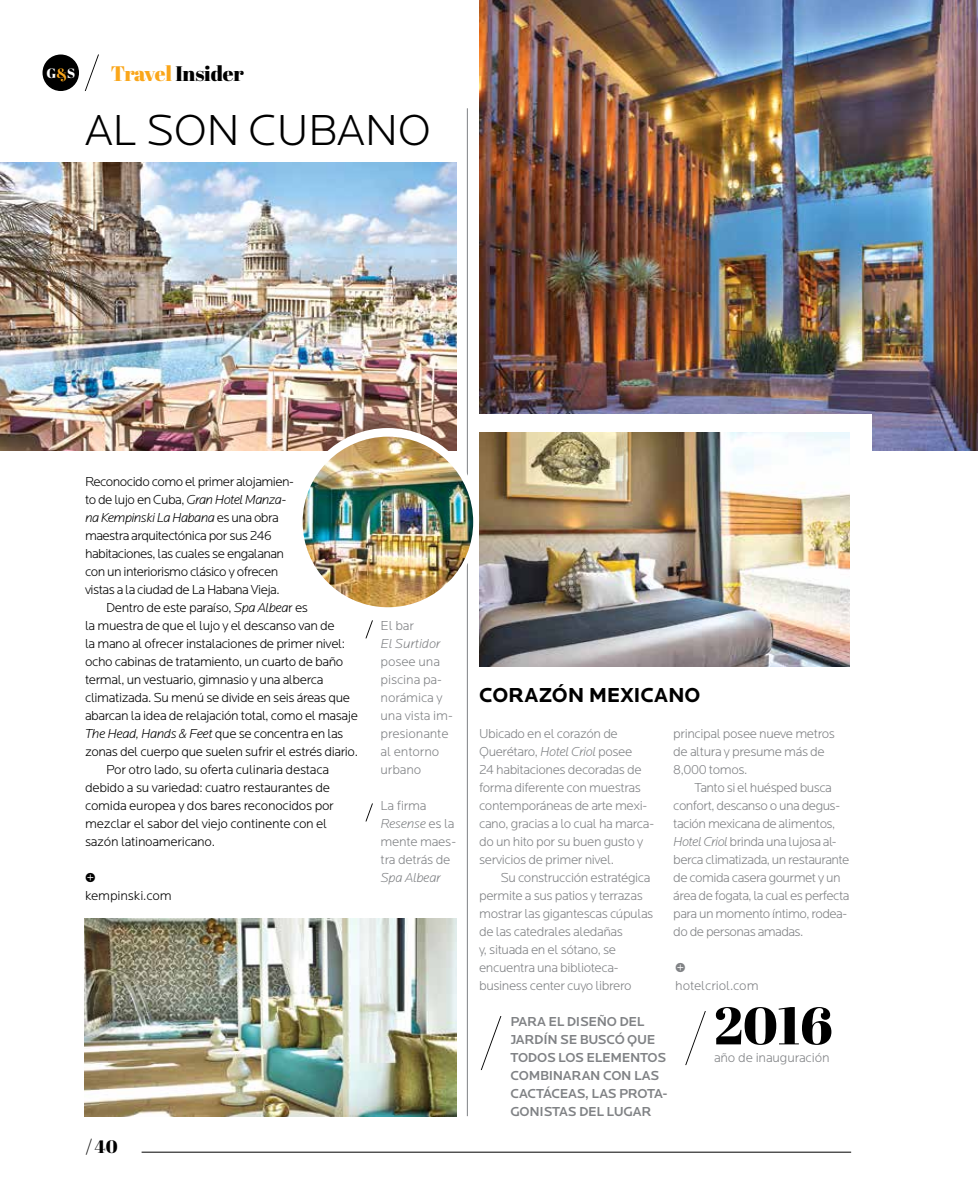
<style>
.page{position:relative;width:978px;height:1191px;background:#fff}
.page>*{position:absolute;margin:0;border:0;box-sizing:border-box;transform-origin:0 0}
.t1{font:52.5px "Abril Fatface";color:#000}
.t2{font:300 45px "Locator";letter-spacing:-.01em;color:#000}
.t3{font:700 21px "Locator";letter-spacing:-.01em;color:#000}
.t4{font:21px "Abril Fatface";letter-spacing:-.01em;color:#000}
.t5{font:18px "Abril Fatface";color:#000}
.t6{font:300 13.5px/18px "Locator";letter-spacing:-.03em;color:#000}
.t7{font:300 13.5px/18px "Locator";letter-spacing:-.03em;color:#808285}
.t8{font:500 13.5px/18px "Locator";letter-spacing:-.02em;color:#808285}
.t9{font:300 13.5px/18px "Locator";letter-spacing:-.01em;color:#808285}
.t10{font:italic 300 13.5px "Locator";letter-spacing:-.01em;color:#808285}
.t11{font:300 13.5px "Locator";letter-spacing:-.01em;color:#000}
.t12{font:13.5px "Abril Fatface";color:#fff}
.t13{font:13.5px "Klavika Arrows";color:#000}
.t14{font:13.5px "Klavika Arrows";color:#808285}
.s1{color:#faa61a}
.s2{font-style:italic}
</style>
<div class="page">
<img style="left:479px;top:0;width:499px;height:450px">
<div style="left:473px;top:414px;width:399px;height:252px;background:#fff"></div>
<hr style="left:467px;top:108px;width:1px;height:1008px;background:#808285">
<svg style="left:84px;top:54px;width:15px;height:37px"></svg>
<div style="left:43px;top:55px;width:35px;height:35px;background:#000;border-radius:50%"></div>
<div style="left:43px;top:54px;width:36px;height:37px;border:2px solid #000;border-radius:50%"></div>
<hr style="left:142px;top:1151px;width:709px;height:1px;background:#000">
<img style="left:0;top:162px;width:456px;height:288px">
<img style="left:479px;top:432px;width:371px;height:234px">
<img style="left:84px;top:918px;width:372px;height:198px">
<svg style="left:480px;top:1016px;width:22px;height:54px"></svg>
<svg style="left:685px;top:1011px;width:21px;height:54px"></svg>
<div style="left:297px;top:428px;width:182px;height:182px;background:#fff;border-radius:50%"></div>
<img style="left:303px;top:437px;width:170px;height:170px;border-radius:85px">
<svg style="left:365px;top:620px;width:8px;height:19px"></svg>
<svg style="left:365px;top:803px;width:8px;height:19px"></svg>
<p class="t12" style="left:46px;top:64px;width:30px">G<span class="s1">&amp;</span>S</p>
<h3 class="t4" style="left:111px;top:59px;width:135px"><span class="s1">Travel</span> Insider</h3>
<h2 class="t2" style="left:85px;top:106px;width:348px">AL SON CUBANO</h2>
<p class="t6" style="left:85px;top:473px;width:210px">Reconocido como el primer alojamien&shy;to de lujo en Cuba, <span class="s2">Gran Hotel Manza&shy;na Kempinski La Habana</span> es una obra maestra arquitectónica por sus 246 habitaciones, las cuales se engalanan con un interiorismo clásico y ofrecen vistas a la ciudad de La Habana Vieja.</p>
<p class="t6" style="left:106px;top:599px;width:203px">Dentro de este paraíso, <span class="s2">Spa Albea</span>r es</p>
<p class="t6" style="left:85px;top:617px;width:251px">la muestra de que el lujo y el descanso van de</p>
<p class="t6" style="left:85px;top:635px;width:262px">la mano al ofrecer instalaciones de primer nivel:</p>
<p class="t6" style="left:85px;top:653px;width:260px">ocho cabinas de tratamiento, un cuarto de baño</p>
<p class="t6" style="left:85px;top:671px;width:240px">termal, un vestuario, gimnasio y una alberca</p>
<p class="t6" style="left:85px;top:689px;width:267px">climatizada. Su menú se divide en seis áreas que</p>
<p class="t6" style="left:85px;top:707px;width:274px">abarcan la idea de relajación total, como el masaje</p>
<p class="t6" style="left:85px;top:725px;width:260px"><span class="s2">The Head, Hands &amp; Feet</span> que se concentra en las</p>
<p class="t6" style="left:85px;top:743px;width:274px">zonas del cuerpo que suelen sufrir el estrés diario.</p>
<p class="t6" style="left:106px;top:761px;width:224px">Por otro lado, su oferta culinaria destaca</p>
<p class="t6" style="left:85px;top:779px;width:246px">debido a su variedad: cuatro restaurantes de</p>
<p class="t6" style="left:85px;top:797px;width:250px">comida europea y dos bares reconocidos por</p>
<p class="t6" style="left:85px;top:815px;width:244px">mezclar el sabor del viejo continente con el</p>
<p class="t6" style="left:85px;top:833px;width:132px">sazón latinoamericano.</p>
<p class="t13" style="left:85px;top:873px;width:12px">#</p>
<p class="t11" style="left:85px;top:888px;width:88px">kempinski.com</p>
<p class="t7" style="left:381px;top:617px;width:35px">El bar</p>
<p class="t10" style="left:381px;top:636px;width:61px">El Surtidor</p>
<p class="t9" style="left:381px;top:653px;width:74px">posee una piscina pa&shy;norámica y una vista im&shy;presionante al entorno urbano</p>
<p class="t7" style="left:381px;top:797px;width:77px">La firma<br><span class="s2">Resense</span> es la mente maes&shy;tra detrás de</p>
<p class="t10" style="left:381px;top:870px;width:62px">Spa Albear</p>
<h3 class="t5" style="left:86px;top:1133px;width:34px">/ 40</h3>
<h3 class="t3" style="left:479px;top:683px;width:223px">CORAZÓN MEXICANO</h3>
<p class="t7" style="left:479px;top:725px;width:177px">Ubicado en el corazón de<br>Querétaro, <span class="s2">Hotel Criol</span> posee<br>24 habitaciones decoradas de forma diferente con muestras contemporáneas de arte mexi&shy;cano, gracias a lo cual ha marca&shy;do un hito por su buen gusto y servicios de primer nivel.</p>
<p class="t7" style="left:479px;top:869px;width:176px;text-indent:21px">Su construcción estratégica permite a sus patios y terrazas mostrar las gigantescas cúpulas de las catedrales aledañas<br>y, situada en el sótano, se encuentra una biblioteca&shy;business center cuyo librero</p>
<p class="t7" style="left:673px;top:725px;width:163px">principal posee nueve metros de altura y presume más de<br>8,000 tomos.</p>
<p class="t7" style="left:673px;top:779px;width:178px;text-indent:21px">Tanto si el huésped busca confort, descanso o una degus&shy;tación mexicana de alimentos,<br><span class="s2">Hotel Criol</span> brinda una lujosa al&shy;berca climatizada, un restaurante de comida casera gourmet y un área de fogata, la cual es perfecta para un momento íntimo, rodea&shy;do de personas amadas.</p>
<p class="t14" style="left:675px;top:963px;width:12px">#</p>
<p class="t9" style="left:675px;top:977px;width:85px">hotelcriol.com</p>
<p class="t8" style="left:510px;top:1013px;width:159px">PARA EL DISEÑO DEL<br>JARDÍN SE BUSCÓ QUE<br>TODOS LOS ELEMENTOS<br>COMBINARAN CON LAS<br>CACTÁCEAS, LAS PROTA-<br>GONISTAS DEL LUGAR</p>
<h1 class="t1" style="left:714px;top:988px;width:120px">2016</h1>
<p class="t9" style="left:714px;top:1049px;width:117px">año de inauguración</p>
</div>
